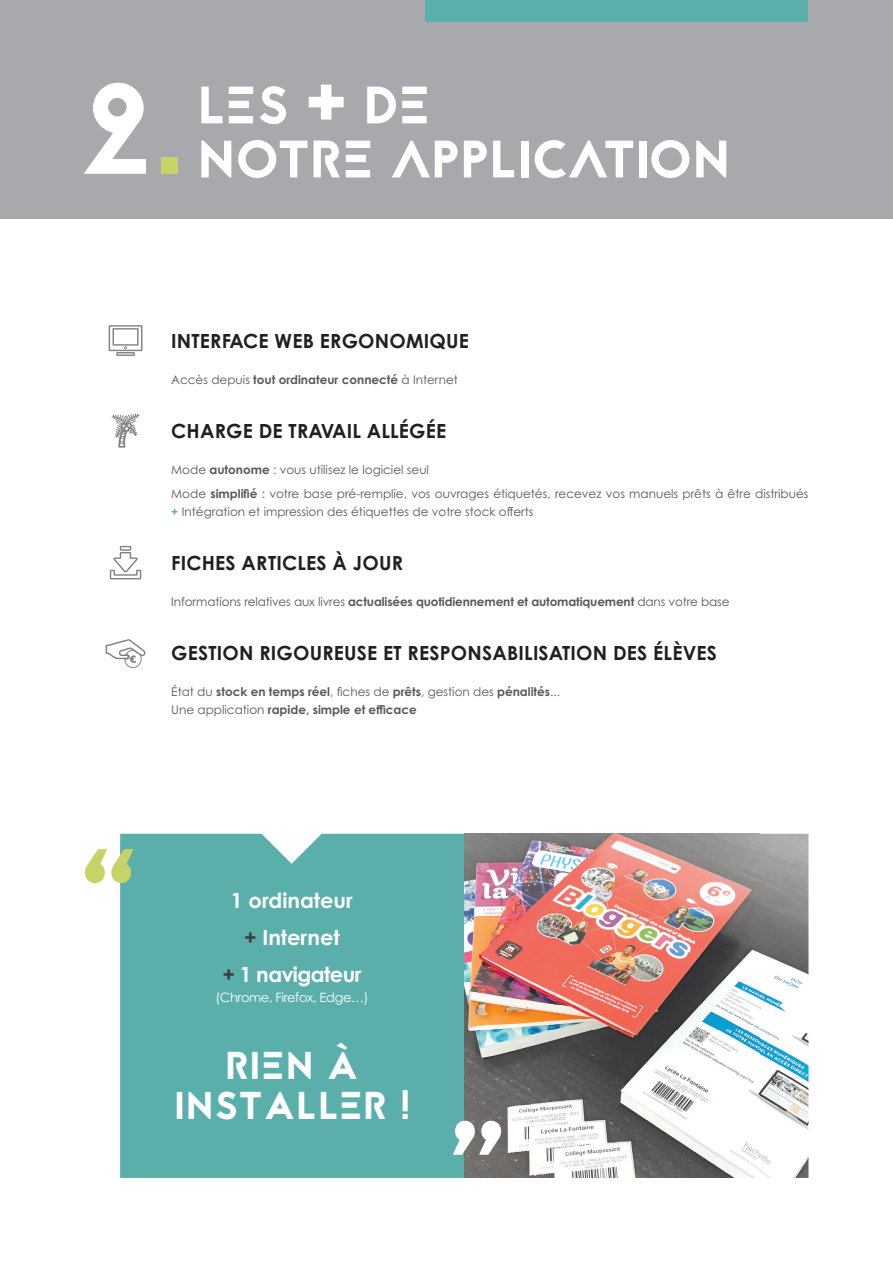
<style>
.page{position:relative;width:893px;height:1263px;background:#fff}
.page>*{position:absolute;margin:0;border:0;box-sizing:border-box;transform-origin:0 0}
.t1{font:127.5px "Jaapokkisubtract";color:#fff}
.t2{font:52.5px "Jaapokkisubtract";letter-spacing:.01em;color:#fff}
.t3{font:38.7px/40.3px "Jaapokkisubtract";letter-spacing:.035em;color:#fff;text-align:center}
.t4{font:700 21px/37px "Century Gothic Pro";color:#fff;text-align:center}
.t5{font:700 19.5px "Century Gothic Pro";letter-spacing:.01em;color:#231f20}
.t6{font:12.9px "Century Gothic Pro";letter-spacing:-.025em;color:#fff}
.t7{font:12px/24px "Century Gothic Pro";color:#57585a}
.t8{font:700 12px/18px "Century Gothic Pro";color:#57585a}
.s1{color:#c7d367}
.s2{font-size:91.5px}
.s3{font-weight:400}
.s4{font-weight:700}
.s5{font-weight:700;color:#5bafab}
.s6{color:#3e3e3f}
.s7{font-family:"Jaapokki"}
</style>
<div class="page">
<div style="left:120px;top:834px;width:344px;height:344px;background:#5bafab"></div>
<img style="left:464px;top:834px;width:344px;height:344px">
<svg style="left:453px;top:1121px;width:48px;height:34px"></svg>
<svg style="left:85px;top:849px;width:48px;height:34px"></svg>
<svg style="left:116px;top:352px;width:19px;height:4px"></svg>
<svg style="left:109px;top:325px;width:33px;height:29px"></svg>
<svg style="left:112px;top:413px;width:27px;height:35px"></svg>
<svg style="left:110px;top:546px;width:31px;height:33px"></svg>
<div style="left:0;top:0;width:893px;height:219px;background:#a8a9ad"></div>
<div style="left:425px;top:0;width:383px;height:21px;background:#5bafab"></div>
<svg style="left:106px;top:639px;width:39px;height:29px"></svg>
<h1 class="t1" style="left:77px;top:41px;width:108px">2<span class="s1">.</span></h1>
<h2 class="t2" style="left:198px;top:69px;width:234px">LES <span class="s2">+</span> DE</h2>
<h2 class="t2" style="left:198px;top:123px;width:533px">NOTRE APPLICATION</h2>
<h3 class="t5" style="left:171px;top:329px;width:299px">INTERFACE WEB ERGONOMIQUE</h3>
<p class="t8" style="left:171px;top:371px;width:288px"><span class="s3">Accès depuis</span> tout ordinateur connecté <span class="s3">à Internet</span></p>
<h3 class="t5" style="left:171px;top:419px;width:277px">CHARGE DE TRAVAIL ALLÉGÉE</h3>
<p class="t7" style="left:171px;top:458px;width:639px">Mode <span class="s4">autonome</span> : vous utilisez le logiciel seul<br>Mode <span class="s4">simplifié</span> : votre base pré-remplie, vos ouvrages étiquetés, recevez vos manuels prêts à être distribués</p>
<p class="t7" style="left:171px;top:500px;width:364px"><span class="s5">+</span> Intégration et impression des étiquettes de votre stock offerts</p>
<h3 class="t5" style="left:171px;top:551px;width:233px">FICHES ARTICLES À JOUR</h3>
<p class="t7" style="left:171px;top:590px;width:560px">Informations relatives aux livres <span class="s4">actualisées quotidiennement et automatiquement</span> dans votre base</p>
<h3 class="t5" style="left:171px;top:641px;width:547px">GESTION RIGOUREUSE ET RESPONSABILISATION DES ÉLÈVES</h3>
<p class="t8" style="left:171px;top:683px;width:390px"><span class="s3">État du</span> stock en temps réel<span class="s3">, fiches de</span> prêts<span class="s3">, gestion des</span> pénalités<span class="s3">...<br>Une application</span> rapide, simple et efficace</p>
<h3 class="t4" style="left:222px;top:882px;width:141px">1 ordinateur <span class="s6">+</span> Internet<br><span class="s6">+</span> 1 navigateur</h3>
<p class="t6" style="left:215px;top:989px;width:155px">(Chrome, Firefox, Edge…)</p>
<h3 class="t3" style="left:174px;top:1046px;width:237px">RIEN <span class="s7">À<br></span>INST<span class="s7">A</span>LLER !</h3>
</div>
